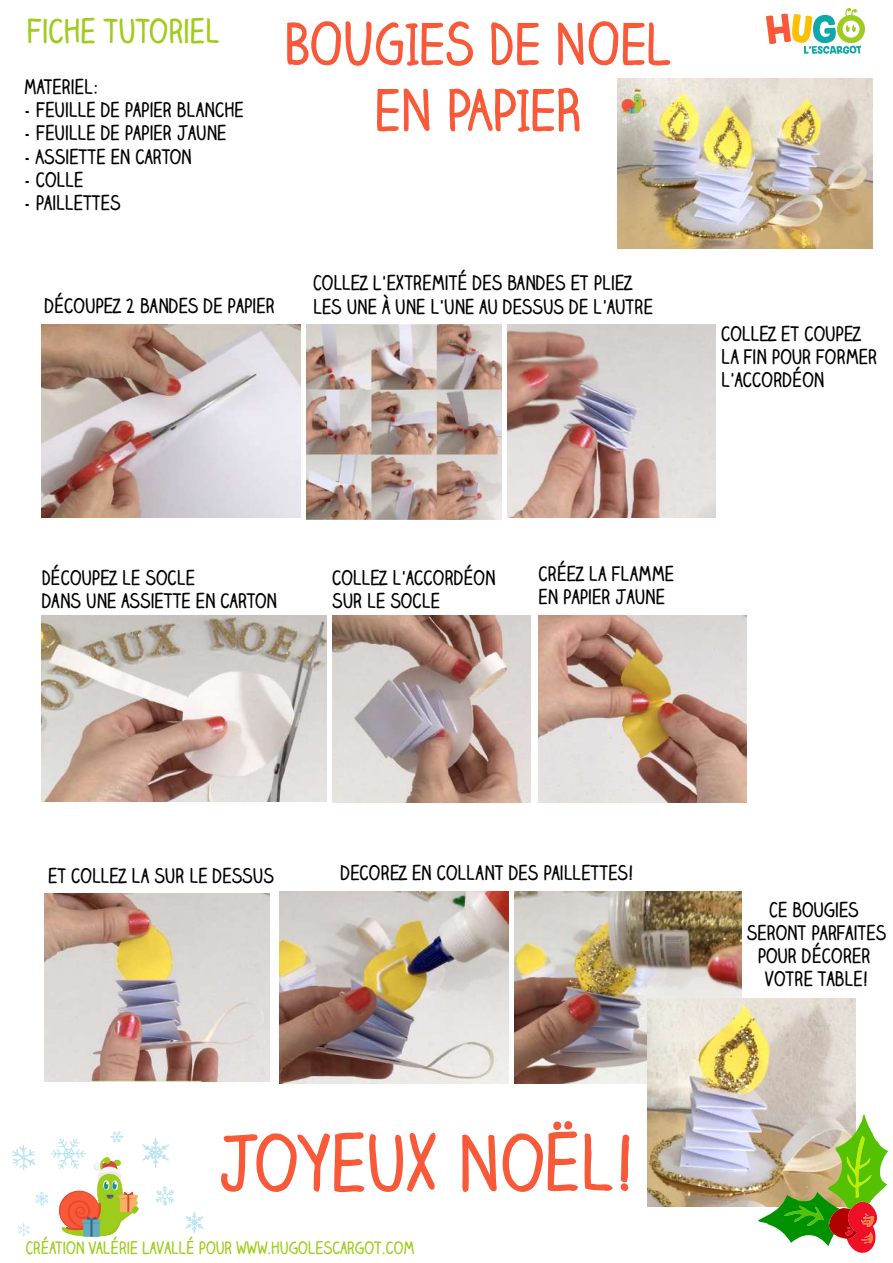
<style>
.page{position:relative;width:893px;height:1263px;background:#fff}
.page>*{position:absolute;margin:0;border:0;box-sizing:border-box;transform-origin:0 0}
.t1{font:700 73.8px "Claire Hand";color:#f85939;scale:.93 1}
.t2{font:700 55.05px/66px "Claire Hand";color:#f85939;text-align:center;scale:.93 1}
.t3{font:700 31.8px "Claire Hand";color:#9ecc1d;scale:.93 1}
.t4{font:700 19.35px/23.1px "Claire Hand";color:#000;scale:.93 1}
.t5{font:700 16.35px "Claire Hand";color:#9ecc1d;scale:.93 1}
</style>
<div class="page">
<img style="left:508px;top:324px;width:207px;height:193px">
<img style="left:618px;top:79px;width:254px;height:169px">
<img style="left:279px;top:892px;width:229px;height:191px">
<img style="left:44px;top:893px;width:226px;height:189px">
<img style="left:332px;top:616px;width:199px;height:186px">
<img style="left:42px;top:324px;width:259px;height:193px">
<img style="left:538px;top:616px;width:208px;height:186px">
<img style="left:515px;top:891px;width:227px;height:192px">
<img style="left:307px;top:324px;width:195px;height:196px">
<img style="left:42px;top:616px;width:284px;height:185px">
<img style="left:648px;top:999px;width:207px;height:207px">
<svg style="left:185px;top:1211px;width:19px;height:22px"></svg>
<svg style="left:12px;top:1131px;width:162px;height:106px"></svg>
<img style="left:767px;top:9px;width:98px;height:45px">
<img style="left:758px;top:1114px;width:130px;height:139px">
<h3 class="t3" style="left:27px;top:9px;width:210px">FICHE TUTORIEL</h3>
<p class="t4" style="left:24px;top:75px;width:82px">MATERIEL:</p>
<p class="t4" style="left:24px;top:98px;width:238px">- FEUILLE DE PAPIER BLANCHE</p>
<p class="t4" style="left:24px;top:121px;width:219px">- FEUILLE DE PAPIER JAUNE</p>
<p class="t4" style="left:24px;top:144px;width:182px">- ASSIETTE EN CARTON</p>
<p class="t4" style="left:24px;top:167px;width:66px">- COLLE</p>
<p class="t4" style="left:24px;top:191px;width:106px">- PAILLETTES</p>
<h2 class="t2" style="left:284px;top:10px;width:418px">BOUGIES DE NOEL<br>EN PAPIER</h2>
<p class="t4" style="left:44px;top:293px;width:249px">DÉCOUPEZ 2 BANDES DE PAPIER</p>
<p class="t4" style="left:313px;top:271px;width:367px">COLLEZ L'EXTREMITÉ DES BANDES ET PLIEZ<br>LES UNE À UNE L'UNE AU DESSUS DE L'AUTRE</p>
<p class="t4" style="left:721px;top:321px;width:169px">COLLEZ ET COUPEZ<br>LA FIN POUR FORMER<br>L'ACCORDÉON</p>
<p class="t4" style="left:42px;top:566px;width:254px">DÉCOUPEZ LE SOCLE<br>DANS UNE ASSIETTE EN CARTON</p>
<p class="t4" style="left:538px;top:561px;width:147px">CRÉEZ LA FLAMME<br>EN PAPIER JAUNE</p>
<p class="t4" style="left:332px;top:566px;width:177px">COLLEZ L'ACCORDÉON<br>SUR LE SOCLE</p>
<p class="t4" style="left:48px;top:864px;width:244px">ET COLLEZ LA SUR LE DESSUS</p>
<p class="t4" style="left:340px;top:861px;width:317px">DECOREZ EN COLLANT DES PAILLETTES!</p>
<h1 class="t1" style="left:220px;top:1112px;width:447px">JOYEUX NOËL!</h1>
<p class="t5" style="left:26px;top:1237px;width:420px">CRÉATION VALÉRIE LAVALLÉ POUR WWW.HUGOLESCARGOT.COM</p>
<p class="t4" style="left:747px;top:897px;width:151px;text-align:center">CE BOUGIES<br>SERONT PARFAITES<br>POUR DÉCORER<br>VOTRE TABLE!</p>
</div>
